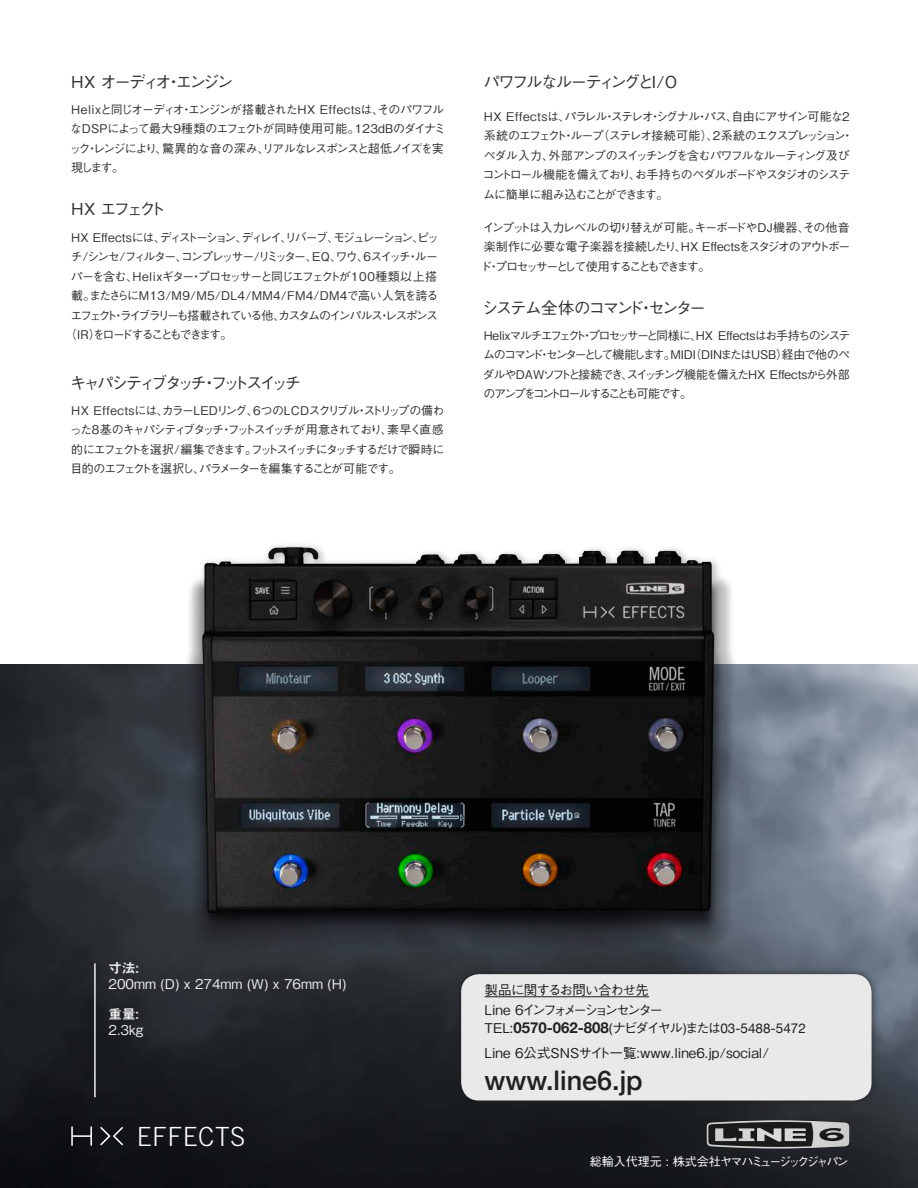
<style>
.page{position:relative;width:918px;height:1188px;background:#fff}
.page>*{position:absolute;margin:0;border:0;box-sizing:border-box;transform-origin:0 0}
.t1{font:500 27px "Helvetica Neue";color:#231f20}
.t2{font:300 26.4px "Trade Gothic";letter-spacing:.025em;color:#fff}
.t3{font:500 16.5px "Gothic BBB Pr 6 N";letter-spacing:-.165em;color:#333}
.t4{font:500 16.5px "Gothic BBB Pr 6 N";letter-spacing:-.205em;color:#333}
.t5{font:500 16.5px "Gothic BBB Pr 6 N";letter-spacing:-.135em;color:#333}
.t6{font:500 16.5px "Gothic BBB Pr 6 N";letter-spacing:-.12em;color:#333}
.t7{font:500 13.5px/25.2px "Gothic BBB Pr 6 N";color:#231f20}
.t8{font:500 13.5px/19.8px "Gothic BBB Pr 6 N";letter-spacing:-.115em;color:#231f20}
.t9{font:500 13.5px "Gothic BBB Pr 6 N";color:#edebec}
.t10{font:13.5px "Midashi Go Pr 6 N MB31";color:#edebec}
.t11{font:500 12px/19.5px "Gothic BBB Pr 6 N";letter-spacing:-.11em;color:#333;text-align:justify}
.t12{font:500 12px/19.5px "Gothic BBB Pr 6 N";letter-spacing:-.09em;color:#333}
.t13{font:500 12px "Gothic BBB Pr 6 N";letter-spacing:-.155em;color:#333}
.t14{font:500 12px/19.5px "Gothic BBB Pr 6 N";letter-spacing:-.085em;color:#333}
.t15{font:500 12px "Gothic BBB Pr 6 N";letter-spacing:.02em;color:#333}
.t16{font:500 12px "Gothic BBB Pr 6 N";letter-spacing:-.075em;color:#333}
.t17{font:500 12px "Gothic BBB Pr 6 N";letter-spacing:-.13em;color:#fff}
.t18{font:500 12px "Gothic BBB Pr 6 N";letter-spacing:-.19em;color:#333}
.s1{font-family:"Helvetica Neue";font-weight:700;font-size:15px}
.s2{font-family:"Helvetica Neue";font-weight:400}
</style>
<div class="page">
<img style="left:0;top:664px;width:918px;height:524px">
<svg style="left:706px;top:1120px;width:144px;height:29px;background:#6a6b6b"></svg>
<hr style="left:94px;top:963px;width:2px;height:134px;background:#efedee">
<img style="left:15px;top:545px;width:903px;height:452px">
<svg style="left:71px;top:1127px;width:52px;height:19px"></svg>
<div style="left:453px;top:966px;width:427px;height:143px;background:#231f20;opacity:.75"></div>
<div style="left:461px;top:974px;width:411px;height:127px;background:#e9e9ea;border-radius:18px"></div>
<hr style="left:485px;top:996px;width:164px;height:1px;background:#231f20">
<h3 class="t3" style="left:71px;top:68px;width:163px">HX オーディオ・エンジン</h3>
<p class="t14" style="left:69px;top:99px;width:378px">Helixと同じオーディオ・エンジンが搭載されたHX Effectsは、そのパワフルなDSPによって最大9種類のエフェクトが同時使用可能。123dBのダイナミック・レンジにより、驚異的な音の深み、リアルなレスポンスと超低ノイズを実現します。</p>
<h3 class="t3" style="left:71px;top:196px;width:96px">HX エフェクト</h3>
<p class="t13" style="left:71px;top:227px;width:369px">HX Effectsには、ディストーション、ディレイ、リバーブ、モジュレーション、ピッ</p>
<p class="t13" style="left:70px;top:247px;width:369px">チ/シンセ/フィルター、コンプレッサー/リミッター、EQ、ワウ、6スイッチ・ルー</p>
<p class="t16" style="left:71px;top:266px;width:368px">パーを含む、Helixギター・プロセッサーと同じエフェクトが100種類以上搭</p>
<p class="t15" style="left:71px;top:286px;width:369px">載。またさらにM13/M9/M5/DL4/MM4/FM4/DM4で高い人気を誇る</p>
<p class="t13" style="left:70px;top:305px;width:369px">エフェクト・ライブラリーも搭載されている他、カスタムのインパルス・レスポンス</p>
<p class="t18" style="left:65px;top:325px;width:169px">（I R）をロードすることもできます。</p>
<h3 class="t4" style="left:70px;top:369px;width:233px">キャパシティブタッチ・フットスイッチ</h3>
<p class="t11" style="left:70px;top:400px;width:376px">HX Effectsには、カラーLEDリング、6つのLCDスクリブル・ストリップの備わった8基のキャパシティブタッチ・フットスイッチが用意されており、素早く直感的にエフェクトを選択/編集できます。フットスイッチにタッチするだけで瞬時に目的のエフェクトを選択し、パラメーターを編集することが可能です。</p>
<h3 class="t6" style="left:483px;top:68px;width:196px">パワフルなルーティングとI/O</h3>
<p class="t12" style="left:483px;top:106px;width:373px">HX Effectsは、パラレル・ステレオ・シグナル・パス、自由にアサイン可能な2系統のエフェクト・ループ（ステレオ接続可能）、2系統のエクスプレッション・ペダル入力、外部アンプのスイッチングを含むパワフルなルーティング及びコントロール機能を備えており、お手持ちのペダルボードやスタジオのシステムに簡単に組み込むことができます。</p>
<p class="t11" style="left:480px;top:217px;width:372px">インプットは入力レベルの切り替えが可能。キーボードやDJ機器、その他音楽制作に必要な電子楽器を接続したり、HX Effectsをスタジオのアウトボード・プロセッサーとして使用することもできます。</p>
<h3 class="t5" style="left:482px;top:294px;width:226px">システム全体のコマンド・センター</h3>
<p class="t11" style="left:483px;top:325px;width:369px">Helixマルチエフェクト・プロセッサーと同様に、HX Effectsはお手持ちのシステムのコマンド・センターとして機能します。MIDI（DINまたはUSB）経由で他のペダルやDAWソフトと接続でき、スイッチング機能を備えたHX Effectsから外部のアンプをコントロールすることも可能です。</p>
<p class="t10" style="left:109px;top:957px;width:32px">寸法:</p>
<p class="t9" style="left:109px;top:973px;width:239px">200mm (D) x 274mm (W) x 76mm (H)</p>
<p class="t10" style="left:109px;top:1003px;width:32px">重量:</p>
<p class="t9" style="left:109px;top:1019px;width:36px">2.3kg</p>
<h2 class="t2" style="left:137px;top:1121px;width:110px">EFFECTS</h2>
<p class="t8" style="left:485px;top:979px;width:180px">製品に関するお問い合わせ先<br>Line 6インフォメーションセンター</p>
<p class="t7" style="left:485px;top:1014px;width:323px">TEL:<span class="s1">0570-062-808</span>(ナビダイヤル)または<span class="s2">03-5488-5472<br></span>Line 6公式SNSサイト一覧:www.line6.jp/social/</p>
<h1 class="t1" style="left:485px;top:1059px;width:160px">www.line6.jp</h1>
<p class="t17" style="left:590px;top:1152px;width:260px">総輸入代理元 : 株式会社ヤマハミュージックジャパン</p>
</div>
